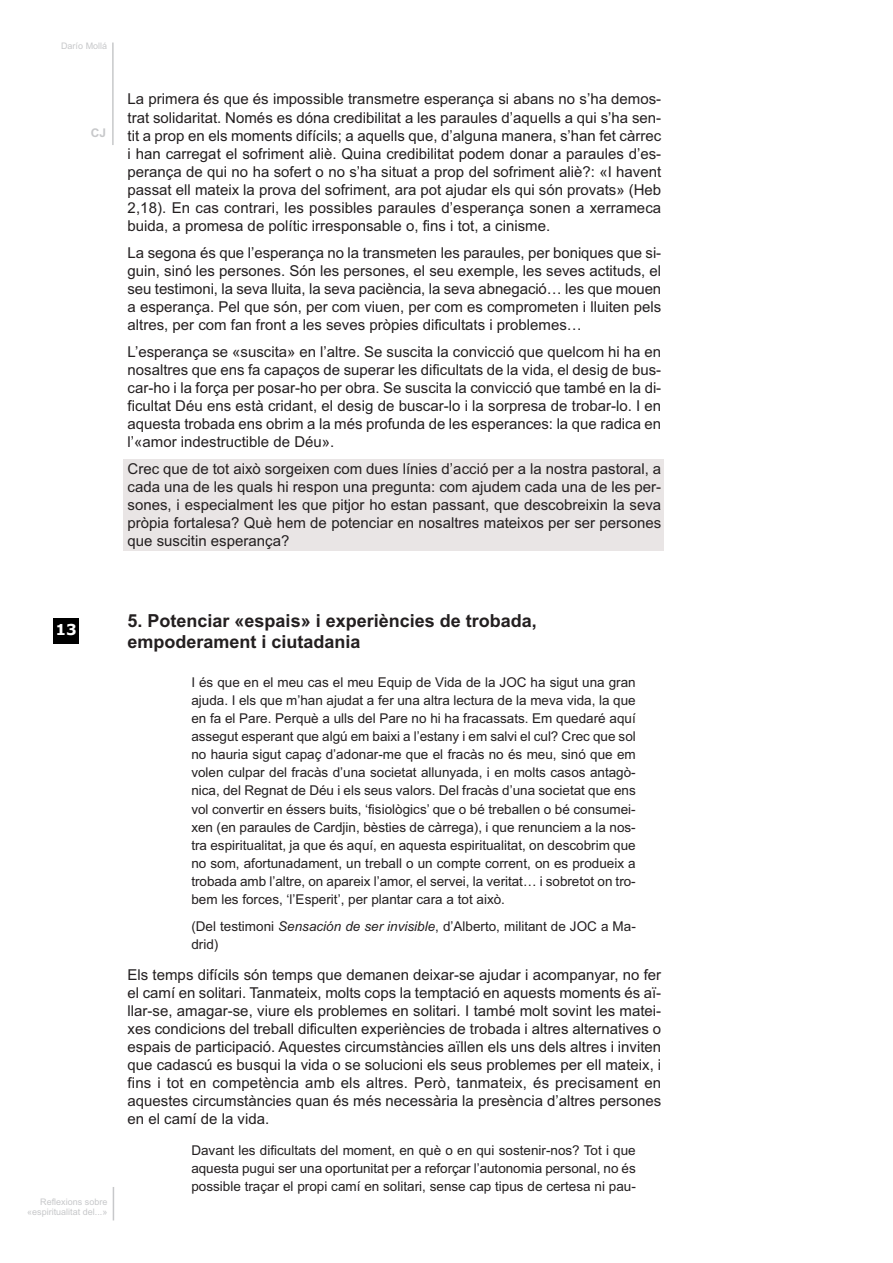
<style>
.page{position:relative;width:893px;height:1263px;background:#fff}
.page>*{position:absolute;margin:0;border:0;box-sizing:border-box;transform-origin:0 0}
.t1{font:700 18px/21px "Arial";color:#231f20}
.t2{font:15px/18.1px "Arial";color:#231f20;text-align:justify}
.t3{font:700 15px "Verdana";color:#fff}
.t4{font:13.5px/18.1px "Arial";color:#231f20;text-align:justify}
.t5{font:700 12px "Arial";color:#c7c8ca}
.t6{font:9px/10.5px "Arial";color:#c7c8ca;text-align:right}
.s1{font-style:italic}
</style>
<div class="page">
<div style="left:123px;top:460px;width:540px;height:91px;background:#e9e5e5"></div>
<div style="left:53px;top:618px;width:26px;height:25px;background:#000"></div>
<hr style="left:112px;top:43px;width:2px;height:102px;background:#c7c8ca">
<hr style="left:113px;top:1187px;width:1px;height:33px;background:#c7c8ca">
<p class="t6" style="left:61px;top:41px;width:48px">Darío Mollá</p>
<p class="t5" style="left:91px;top:125px;width:17px">CJ</p>
<p class="t2" style="left:128px;top:90px;width:535px">La primera és que és impossible transmetre esperança si abans no s’ha demos&shy;trat solidaritat. Només es dóna credibilitat a les paraules d’aquells a qui s’ha sen&shy;tit a prop en els moments difícils; a aquells que, d’alguna manera, s’han fet càrrec i han carregat el sofriment aliè. Quina credibilitat podem donar a paraules d’es&shy;perança de qui no ha sofert o no s’ha situat a prop del sofriment aliè?: «I havent passat ell mateix la prova del sofriment, ara pot ajudar els qui són provats» (Heb 2,18). En cas contrari, les possibles paraules d’esperança sonen a xerrameca buida, a promesa de polític irresponsable o, fins i tot, a cinisme.</p>
<p class="t2" style="left:128px;top:243px;width:535px">La segona és que l’esperança no la transmeten les paraules, per boniques que si&shy;guin, sinó les persones. Són les persones, el seu exemple, les seves actituds, el seu testimoni, la seva lluita, la seva paciència, la seva abnegació… les que mouen a esperança. Pel que són, per com viuen, per com es comprometen i lluiten pels altres, per com fan front a les seves pròpies dificultats i problemes…</p>
<p class="t2" style="left:128px;top:342px;width:535px">L’esperança se «suscita» en l’altre. Se suscita la convicció que quelcom hi ha en nosaltres que ens fa capaços de superar les dificultats de la vida, el desig de bus&shy;car-ho i la força per posar-ho per obra. Se suscita la convicció que també en la di&shy;ficultat Déu ens està cridant, el desig de buscar-lo i la sorpresa de trobar-lo. I en aquesta trobada ens obrim a la més profunda de les esperances: la que radica en l’«amor indestructible de Déu».</p>
<p class="t2" style="left:128px;top:459px;width:535px">Crec que de tot això sorgeixen com dues línies d’acció per a la nostra pastoral, a cada una de les quals hi respon una pregunta: com ajudem cada una de les per&shy;sones, i especialment les que pitjor ho estan passant, que descobreixin la seva pròpia fortalesa? Què hem de potenciar en nosaltres mateixos per ser persones que suscitin esperança?</p>
<p class="t3" style="left:56px;top:620px;width:23px">13</p>
<p class="t6" style="left:27px;top:1196px;width:82px">Reflexions sobre «espiritualitat del...»</p>
<p class="t1" style="left:128px;top:610px;width:411px">5. Potenciar «espais» i experiències de trobada, empoderament i ciutadania</p>
<p class="t4" style="left:191px;top:673px;width:446px">I és que en el meu cas el meu Equip de Vida de la JOC ha sigut una gran ajuda. I els que m’han ajudat a fer una altra lectura de la meva vida, la que en fa el Pare. Perquè a ulls del Pare no hi ha fracassats. Em quedaré aquí assegut esperant que algú em baixi a l’estany i em salvi el cul? Crec que sol no hauria sigut capaç d’adonar-me que el fracàs no és meu, sinó que em volen culpar del fracàs d’una societat allunyada, i en molts casos antagò&shy;nica, del Regnat de Déu i els seus valors. Del fracàs d’una societat que ens vol convertir en éssers buits, ‘fisiològics’ que o bé treballen o bé consumei&shy;xen (en paraules de Cardjin, bèsties de càrrega), i que renunciem a la nos&shy;tra espiritualitat, ja que és aquí, en aquesta espiritualitat, on descobrim que no som, afortunadament, un treball o un compte corrent, on es produeix a trobada amb l’altre, on apareix l’amor, el servei, la veritat… i sobretot on tro&shy;bem les forces, ‘l’Esperit’, per plantar cara a tot això.</p>
<p class="t4" style="left:191px;top:917px;width:446px">(Del testimoni <span class="s1">Sensación de ser invisible</span>, d’Alberto, militant de JOC a Ma&shy;drid)</p>
<p class="t2" style="left:128px;top:965px;width:535px">Els temps difícils són temps que demanen deixar-se ajudar i acompanyar, no fer el camí en solitari. Tanmateix, molts cops la temptació en aquests moments és aï&shy;llar-se, amagar-se, viure els problemes en solitari. I també molt sovint les matei&shy;xes condicions del treball dificulten experiències de trobada i altres alternatives o espais de participació. Aquestes circumstàncies aïllen els uns dels altres i inviten que cadascú es busqui la vida o se solucioni els seus problemes per ell mateix, i fins i tot en competència amb els altres. Però, tanmateix, és precisament en aquestes circumstàncies quan és més necessària la presència d’altres persones en el camí de la vida.</p>
<p class="t4" style="left:191px;top:1141px;width:446px">Davant les dificultats del moment, en què o en qui sostenir-nos? Tot i que aquesta pugui ser una oportunitat per a reforçar l’autonomia personal, no és possible traçar el propi camí en solitari, sense cap tipus de certesa ni pau-</p>
</div>
